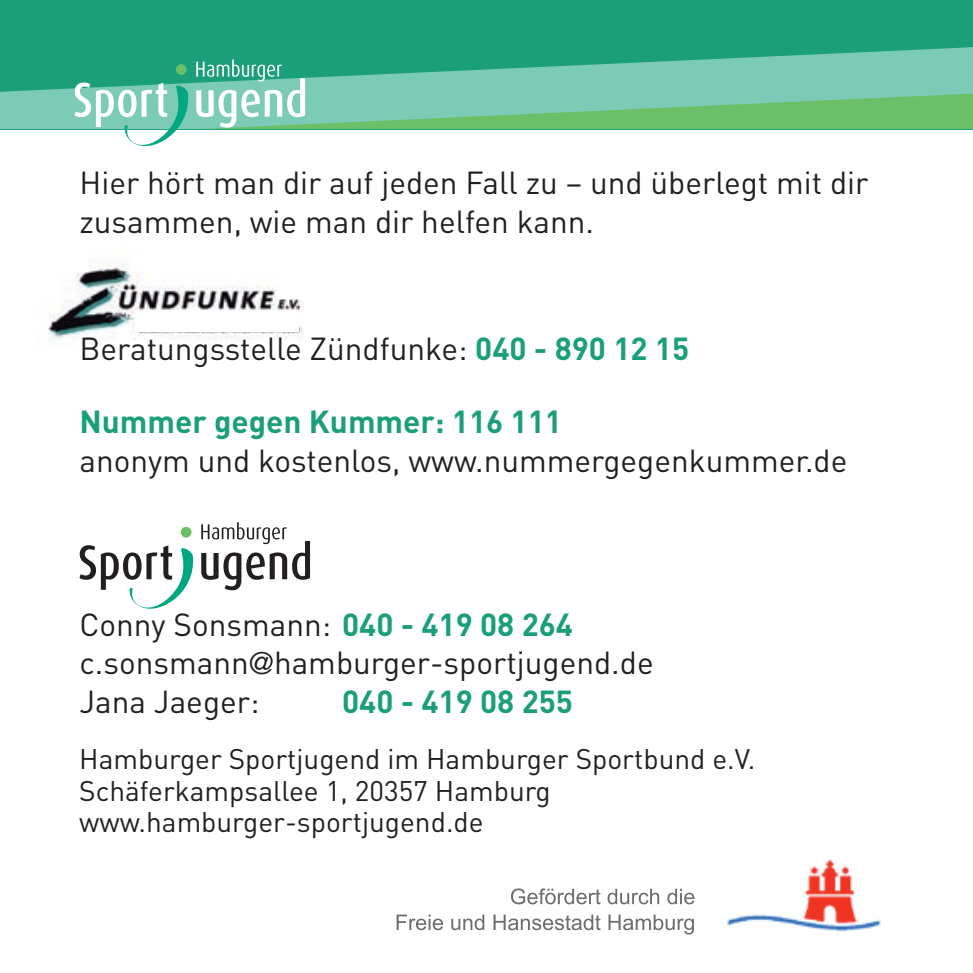
<style>
.page{position:relative;width:973px;height:973px;background:#fff}
.page>*{position:absolute;margin:0;border:0;box-sizing:border-box;transform-origin:0 0}
.t1{font:31.5px/38.5px "DIN";color:#231f20}
.t2{font:700 31.5px "DIN";color:#1b9f7a}
.t3{font:28px/31.5px "DIN";color:#231f20}
.s1{font-weight:700;color:#1b9f7a}
.s2{font-family:"Syntax"}
</style>
<div class="page">
<img style="left:48px;top:260px;width:256px;height:85px">
<div style="left:136px;top:309px;width:163px;height:22px;background:#fff"></div>
<img style="left:727px;top:859px;width:154px;height:73px">
<svg style="left:396px;top:914px;width:297px;height:20px"></svg>
<svg style="left:511px;top:888px;width:183px;height:16px"></svg>
<div style="left:0;top:0;width:972px;height:129px;background:#1b9f7a"></div>
<svg style="left:0;top:47px;width:972px;height:82px"></svg>
<svg style="left:74px;top:60px;width:898px;height:86px"></svg>
<svg style="left:79px;top:522px;width:231px;height:86px"></svg>
<p class="t1" style="left:79px;top:163px;width:790px">Hier hört man dir auf jeden Fall zu – und überlegt mit dir zusammen, wie man dir helfen kann.</p>
<p class="t1" style="left:79px;top:328px;width:611px">Beratungsstelle Zündfunke: <span class="s1">040 - 890 12 15</span></p>
<p class="t2" style="left:79px;top:401px;width:484px">Nummer gegen Kummer: 116 111</p>
<p class="t1" style="left:79px;top:440px;width:769px">anonym und kostenlos, www.nummergegenkummer.de</p>
<p class="t1" style="left:79px;top:604px;width:575px">Conny Sonsmann: <span class="s1">040 - 419 08 264 </span>c.sonsmann<span class="s2">@</span>hamburger-sportjugend.de<br>Jana Jaeger:</p>
<p class="t2" style="left:342px;top:680px;width:232px">040 - 419 08 255</p>
<p class="t3" style="left:79px;top:742px;width:677px">Hamburger Sportjugend im Hamburger Sportbund e.V.<br>Schäferkampsallee 1, 20357 Hamburg www.hamburger-sportjugend.de</p>
</div>
